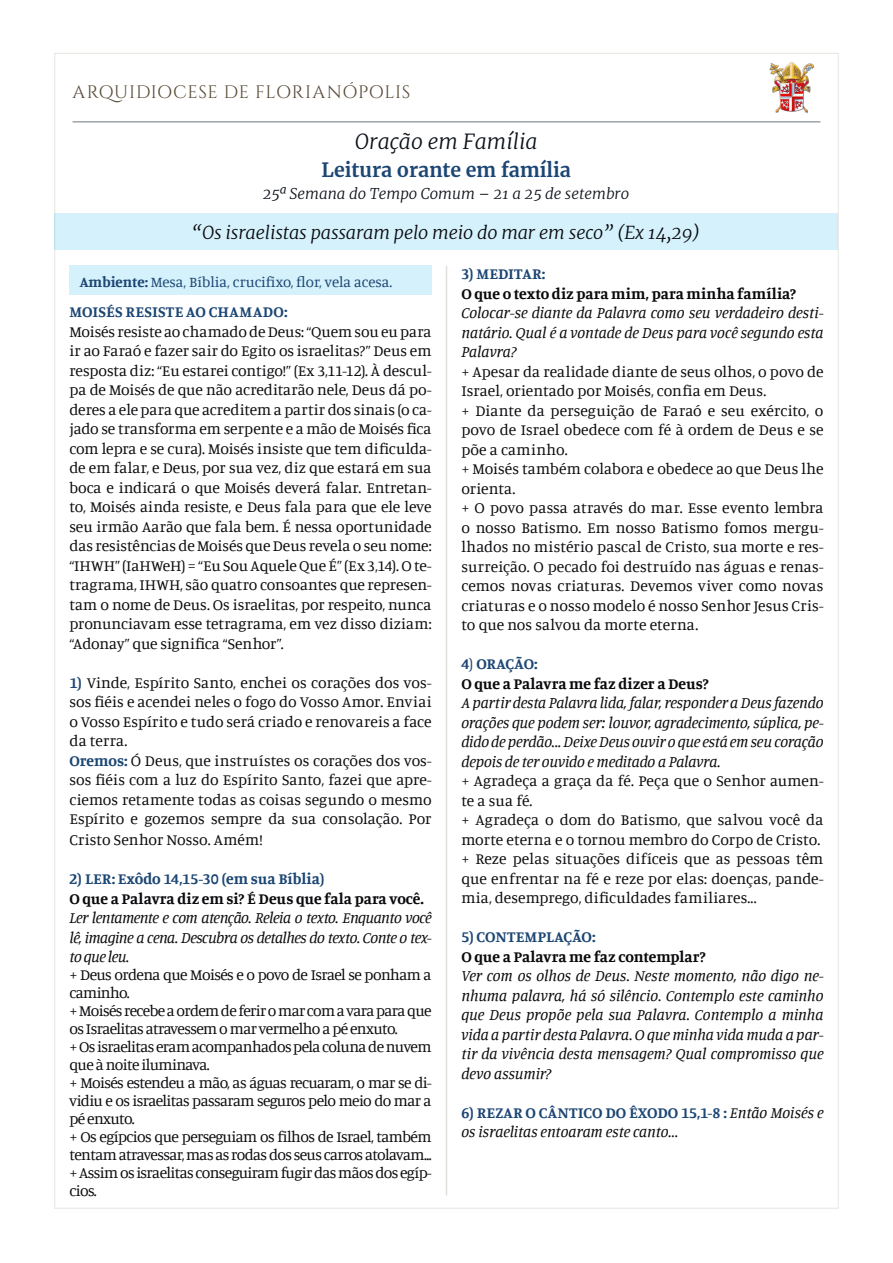
<style>
.page{position:relative;width:893px;height:1263px;background:#fff}
.page>*{position:absolute;margin:0;border:0;box-sizing:border-box;transform-origin:0 0}
.Título{font:italic 300 21px "Merriweather";color:#0c121a}
.Título-2{font:700 19.5px "Merriweather";color:#1c4673}
.Título-3{font:italic 300 18px "Merriweather";letter-spacing:-.01em;color:#0b090c}
.t1{font:18px "Cinzel";letter-spacing:.03em;color:#564a36}
.Estilo_de_parágrafo{font:15.75px/19.5px "Manuale";letter-spacing:-.01em;color:#0b090c;text-align:justify}
.Estilo_de_parágrafo-2{font:italic 15.75px/19.5px "Manuale";letter-spacing:-.01em;color:#0b090c;text-align:justify}
.Estilo_de_parágrafo-3{font:15.75px/18px "Manuale";letter-spacing:-.04em;color:#0b090c}
.Estilo_de_parágrafo-4{font:700 15.75px "Manuale";color:#0b090c}
.Estilo_de_parágrafo-5{font:700 15.75px "Manuale";letter-spacing:.005em;color:#1c4673}
.Estilo_de_parágrafo-6{font:15.75px/19.5px "Manuale";letter-spacing:.01em;color:#0b090c}
.Estilo_de_parágrafo-7{font:15px "Manuale";color:#1c4673}
.Título-4{font:italic 300 15px "Merriweather";color:#0c121a}
.s1{font-weight:700}
.s2{font-weight:400}
.s3{font-weight:700;font-style:normal;color:#1c4673}
.s4{font-weight:700;color:#1c4673}
</style>
<div class="page">
<hr style="left:73px;top:121px;width:747px;height:1px;background:#061b21">
<img style="left:769px;top:61px;width:45px;height:53px">
<div style="left:54px;top:213px;width:784px;height:37px;background:#d4f1fc"></div>
<div style="left:69px;top:266px;width:363px;height:29px;background:#d4f1fc"></div>
<hr style="left:446px;top:266px;width:1px;height:929px;background:#a6a594">
<p class="t1" style="left:73px;top:82px;width:339px">ARQUIDIOCESE DE FLORIANÓPOLIS</p>
<p class="Título" style="left:355px;top:127px;width:184px">Oração em Família</p>
<p class="Título-2" style="left:322px;top:156px;width:251px">Leitura orante em família</p>
<p class="Título-4" style="left:263px;top:183px;width:368px">25ª Semana do Tempo Comum – 21 a 25 de setembro</p>
<p class="Título-3" style="left:192px;top:220px;width:510px">“Os israelistas passaram pelo meio do mar em seco” (Ex 14,29)</p>
<p class="Estilo_de_parágrafo-7" style="left:80px;top:272px;width:314px"><span class="s1">Ambiente:</span> Mesa, Bíblia, crucifixo, flor, vela acesa.</p>
<p class="Estilo_de_parágrafo-5" style="left:461px;top:264px;width:86px">3) MEDITAR:</p>
<p class="Estilo_de_parágrafo-4" style="left:461px;top:283px;width:336px">O que o texto diz para mim, para minha família?</p>
<p class="Estilo_de_parágrafo-2" style="left:461px;top:302px;width:364px">Colocar-se diante da Palavra como seu verdadeiro desti&shy;natário. Qual é a vontade de Deus para você segundo esta Palavra?</p>
<p class="Estilo_de_parágrafo" style="left:461px;top:361px;width:364px">+ Apesar da realidade diante de seus olhos, o povo de<br>Israel, orientado por Moisés, confia em Deus.</p>
<p class="Estilo_de_parágrafo" style="left:461px;top:400px;width:364px">+ Diante da perseguição de Faraó e seu exército, o povo de Israel obedece com fé à ordem de Deus e se põe a caminho.</p>
<p class="Estilo_de_parágrafo" style="left:461px;top:458px;width:364px">+ Moisés também colabora e obedece ao que Deus lhe orienta.</p>
<p class="Estilo_de_parágrafo" style="left:461px;top:497px;width:364px">+ O povo passa através do mar. Esse evento lembra o nosso Batismo. Em nosso Batismo fomos mergu&shy;lhados no mistério pascal de Cristo, sua morte e res&shy;surreição. O pecado foi destruído nas águas e renas&shy;cemos novas criaturas. Devemos viver como novas criaturas e o nosso modelo é nosso Senhor Jesus Cris&shy;to que nos salvou da morte eterna.</p>
<p class="Estilo_de_parágrafo-5" style="left:461px;top:654px;width:78px">4<span class="s2">)</span> ORAÇÃO:</p>
<p class="Estilo_de_parágrafo-4" style="left:461px;top:673px;width:249px">O que a Palavra me faz dizer a Deus?</p>
<p class="Estilo_de_parágrafo-2" style="left:461px;top:692px;width:364px">A partir desta Palavra lida, falar, responder a Deus fazendo orações que podem ser: louvor, agradecimento, súplica, pe&shy;dido de perdão... Deixe Deus ouvir o que está em seu coração depois de ter ouvido e meditado a Palavra.</p>
<p class="Estilo_de_parágrafo-6" style="left:461px;top:770px;width:364px">+ Agradeça a graça da fé. Peça que o Senhor aumen&shy;te a sua fé.</p>
<p class="Estilo_de_parágrafo" style="left:461px;top:809px;width:364px">+ Agradeça o dom do Batismo, que salvou você da morte eterna e o tornou membro do Corpo de Cristo.</p>
<p class="Estilo_de_parágrafo" style="left:461px;top:848px;width:364px">+ Reze pelas situações difíceis que as pessoas têm que enfrentar na fé e reze por elas: doenças, pande&shy;mia, desemprego, dificuldades familiares...</p>
<p class="Estilo_de_parágrafo-5" style="left:461px;top:927px;width:136px">5) CONTEMPLAÇÃO:</p>
<p class="Estilo_de_parágrafo-4" style="left:461px;top:946px;width:246px">O que a Palavra me faz contemplar?</p>
<p class="Estilo_de_parágrafo-2" style="left:461px;top:965px;width:364px">Ver com os olhos de Deus. Neste momento, não digo ne&shy;nhuma palavra, há só silêncio. Contemplo este caminho que Deus propõe pela sua Palavra. Contemplo a minha vida a partir desta Palavra. O que minha vida muda a par&shy;tir da vivência desta mensagem? Qual compromisso que devo assumir?</p>
<p class="Estilo_de_parágrafo-2" style="left:461px;top:1102px;width:364px"><span class="s3">6) REZAR O CÂNTICO DO ÊXODO 15,1-8 :</span> Então Moisés e os israelitas entoaram este canto...</p>
<p class="Estilo_de_parágrafo-5" style="left:70px;top:302px;width:220px">MOISÉS RESISTE AO CHAMADO:</p>
<p class="Estilo_de_parágrafo" style="left:69px;top:321px;width:364px">Moisés resiste ao chamado de Deus: “Quem sou eu para ir ao Faraó e fazer sair do Egito os israelitas?” Deus em resposta diz: “Eu estarei contigo!” (Ex 3,11-12). À descul&shy;pa de Moisés de que não acreditarão nele, Deus dá po&shy;deres a ele para que acreditem a partir dos sinais (o ca&shy;jado se transforma em serpente e a mão de Moisés fica com lepra e se cura). Moisés insiste que tem dificulda&shy;de em falar, e Deus, por sua vez, diz que estará em sua boca e indicará o que Moisés deverá falar. Entretan&shy;to, Moisés ainda resiste, e Deus fala para que ele leve seu irmão Aarão que fala bem. É nessa oportunidade das resistências de Moisés que Deus revela o seu nome: “IHWH” (IaHWeH) = “Eu Sou Aquele Que É” (Ex 3,14). O te&shy;tragrama, IHWH, são quatro consoantes que represen&shy;tam o nome de Deus. Os israelitas, por respeito, nunca pronunciavam esse tetragrama, em vez disso diziam: “Adonay” que significa “Senhor”.</p>
<p class="Estilo_de_parágrafo" style="left:69px;top:672px;width:364px"><span class="s4">1)</span> Vinde, Espírito Santo, enchei os corações dos vos&shy;sos fiéis e acendei neles o fogo do Vosso Amor. Enviai o Vosso Espírito e tudo será criado e renovareis a face da terra.</p>
<p class="Estilo_de_parágrafo" style="left:69px;top:750px;width:364px"><span class="s4">Oremos:</span> Ó Deus, que instruístes os corações dos vos&shy;sos fiéis com a luz do Espírito Santo, fazei que apre&shy;ciemos retamente todas as coisas segundo o mesmo Espírito e gozemos sempre da sua consolação. Por</p>
<p class="Estilo_de_parágrafo" style="left:69px;top:830px;width:195px">Cristo Senhor Nosso. Amém!</p>
<p class="Estilo_de_parágrafo-5" style="left:69px;top:869px;width:257px">2) LER: Exôdo 14,15-30 (em sua Bíblia)</p>
<p class="Estilo_de_parágrafo-4" style="left:69px;top:888px;width:356px">O que a Palavra diz em si? É Deus que fala para você.</p>
<p class="Estilo_de_parágrafo-2" style="left:69px;top:908px;width:364px">Ler lentamente e com atenção. Releia o texto. Enquanto você lê, imagine a cena. Descubra os detalhes do texto. Conte o tex&shy;to que leu.</p>
<p class="Estilo_de_parágrafo-3" style="left:69px;top:965px;width:364px">+ Deus ordena que Moisés e o povo de Israel se ponham a caminho.</p>
<p class="Estilo_de_parágrafo-3" style="left:69px;top:1001px;width:364px">+ Moisés recebe a ordem de ferir o mar com a vara para que os Israelitas atravessem o mar vermelho a pé enxuto.</p>
<p class="Estilo_de_parágrafo-3" style="left:69px;top:1037px;width:364px">+ Os israelitas eram acompanhados pela coluna de nuvem que à noite iluminava.</p>
<p class="Estilo_de_parágrafo" style="left:69px;top:1073px;width:364px;line-height:18px">+ Moisés estendeu a mão, as águas recuaram, o mar se di&shy;vidiu e os israelitas passaram seguros pelo meio do mar a pé enxuto.</p>
<p class="Estilo_de_parágrafo-3" style="left:69px;top:1127px;width:364px">+ Os egípcios que perseguiam os filhos de Israel, também tentam atravessar, mas as rodas dos seus carros atolavam...</p>
<p class="Estilo_de_parágrafo-3" style="left:69px;top:1163px;width:364px">+ Assim os israelitas conseguiram fugir das mãos dos egíp&shy;cios.</p>
</div>
